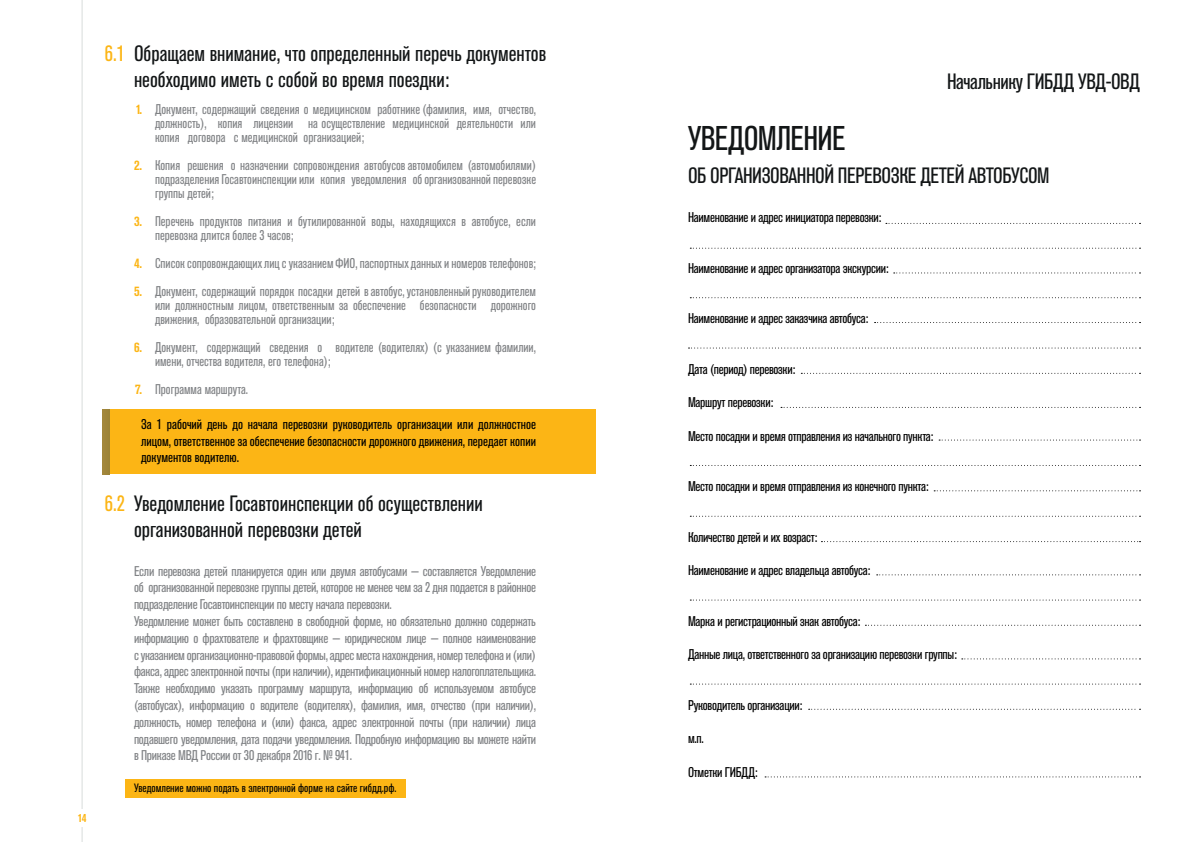
<style>
.page{position:relative;width:1191px;height:842px;background:#fff}
.page>*{position:absolute;margin:0;border:0;box-sizing:border-box;transform-origin:0 0}
.t1{font:condensed 34px "Akzidenz Grotesk Pro";letter-spacing:-.02em;color:#131617}
.t2{font:condensed 22px/26.4px "Akzidenz Grotesk Pro";color:#131617}
.t3{font:condensed 22px "Akzidenz Grotesk Pro";letter-spacing:-.02em;color:#131617}
.t4{font:condensed 14px/16.8px "Akzidenz Grotesk Pro";color:#808285;text-align:justify}
.t5{font:condensed 14px/14px "Akzidenz Grotesk Pro";color:#808285;text-align:justify;scale:.96 1}
.t6{font:condensed 14px/16.8px "Akzidenz Grotesk Pro";letter-spacing:-.02em;color:#000;text-align:justify}
.t7{font:700 condensed 14px "Akzidenz Grotesk Pro";color:#fcb515}
.t8{font:condensed 12px "Akzidenz Grotesk Pro";color:#000}
.t9{font:700 condensed 12px "Akzidenz Grotesk Pro";color:#fcb515}
.s1{color:#fcb515}
</style>
<div class="page">
<hr style="left:82px;top:0;width:1px;height:842px;background:#d8dcdb">
<div style="left:69px;top:809px;width:27px;height:18px;background:#fff"></div>
<div style="left:125px;top:779px;width:280px;height:19px;background:#fcb515"></div>
<div style="left:110px;top:409px;width:485px;height:65px;background:#fcb515"></div>
<div style="left:103px;top:409px;width:7px;height:65px;background:#9f8439"></div>
<svg style="left:886px;top:223px;width:254px;height:1px"></svg>
<svg style="left:690px;top:248px;width:450px;height:1px"></svg>
<svg style="left:690px;top:297px;width:450px;height:1px"></svg>
<svg style="left:939px;top:440px;width:201px;height:1px"></svg>
<svg style="left:690px;top:465px;width:450px;height:1px"></svg>
<svg style="left:821px;top:541px;width:319px;height:1px"></svg>
<svg style="left:893px;top:272px;width:247px;height:1px"></svg>
<svg style="left:874px;top:322px;width:266px;height:1px"></svg>
<svg style="left:688px;top:347px;width:452px;height:1px"></svg>
<svg style="left:801px;top:373px;width:339px;height:1px"></svg>
<svg style="left:781px;top:407px;width:359px;height:1px"></svg>
<svg style="left:934px;top:490px;width:206px;height:1px"></svg>
<svg style="left:690px;top:516px;width:450px;height:1px"></svg>
<svg style="left:876px;top:574px;width:264px;height:1px"></svg>
<svg style="left:690px;top:599px;width:450px;height:1px"></svg>
<svg style="left:865px;top:625px;width:275px;height:1px"></svg>
<svg style="left:690px;top:684px;width:450px;height:1px"></svg>
<svg style="left:961px;top:658px;width:179px;height:1px"></svg>
<svg style="left:808px;top:709px;width:332px;height:1px"></svg>
<svg style="left:765px;top:776px;width:375px;height:1px"></svg>
<p class="t9" style="left:78px;top:810px;width:10px">14</p>
<p class="t2" style="left:134px;top:39px;width:413px;text-indent:-29px"><span class="s1">6.1</span> Обращаем внимание, что определенный перечь документов необходимо иметь с собой во время поездки:</p>
<p class="t7" style="left:136px;top:100px;width:8px">1.</p>
<p class="t7" style="left:134px;top:156px;width:9px">2.</p>
<p class="t7" style="left:134px;top:212px;width:9px">3.</p>
<p class="t7" style="left:134px;top:254px;width:9px">4.</p>
<p class="t7" style="left:134px;top:282px;width:9px">5.</p>
<p class="t7" style="left:134px;top:338px;width:9px">6.</p>
<p class="t7" style="left:135px;top:380px;width:9px">7.</p>
<p class="t5" style="left:155px;top:102px;width:398px">Документ, содержащий сведения о медицинском работнике (фамилия, имя, отчество, должность), копия лицензии на осуществление медицинской деятельности или копия договора с медицинской организацией;</p>
<p class="t5" style="left:155px;top:158px;width:398px">Копия решения о назначении сопровождения автобусов автомобилем (автомобилями) подразделения Госавтоинспекции или копия уведомления об организованной перевозке группы детей;</p>
<p class="t5" style="left:155px;top:214px;width:398px">Перечень продуктов питания и бутилированной воды, находящихся в автобусе, если перевозка длится более 3 часов;</p>
<p class="t5" style="left:155px;top:256px;width:398px">Список сопровождающих лиц с указанием ФИО, паспортных данных и номеров телефонов;</p>
<p class="t5" style="left:155px;top:284px;width:398px">Документ, содержащий порядок посадки детей в автобус, установленный руководителем или должностным лицом, ответственным за обеспечение безопасности дорожного движения, образовательной организации;</p>
<p class="t5" style="left:155px;top:340px;width:398px">Документ, содержащий сведения о водителе (водителях) (с указанием фамилии, имени, отчества водителя, его телефона);</p>
<p class="t5" style="left:155px;top:382px;width:98px">Программа маршрута.</p>
<p class="t6" style="left:141px;top:415px;width:396px">За 1 рабочий день до начала перевозки руководитель организации или должностное лицом, ответственное за обеспечение безопасности дорожного движения, передает копии документов водителю.</p>
<p class="t2" style="left:105px;top:489px;width:379px"><span class="s1">6.2</span> Уведомление Госавтоинспекции об осуществлении</p>
<p class="t2" style="left:134px;top:515px;width:229px">организованной перевозки детей</p>
<p class="t4" style="left:134px;top:562px;width:403px">Если перевозка детей планируется один или двумя автобусами — составляется Уведомление об организованной перевозке группы детей, которое не менее чем за 2 дня подается в районное подразделение Госавтоинспекции по месту начала перевозки.</p>
<p class="t4" style="left:134px;top:612px;width:403px">Уведомление может быть составлено в свободной форме, но обязательно должно содержать информацию о фрахтователе и фрахтовщике — юридическом лице — полное наименование с указанием организационно-правовой формы, адрес места нахождения, номер телефона и (или) факса, адрес электронной почты (при наличии), идентификационный номер налогоплательщика.<br>Также необходимо указать программу маршрута, информацию об используемом автобусе (автобусах), информацию о водителе (водителях), фамилия, имя, отчество (при наличии), должность, номер телефона и (или) факса, адрес электронной почты (при наличии) лица подавшего уведомления, дата подачи уведомления. Подробную информацию вы можете найти в Приказе МВД России от 30 декабря 2016 г. № 941.</p>
<p class="t8" style="left:134px;top:780px;width:264px">Уведомление можно подать в электронной форме на сайте гибдд.рф.</p>
<p class="t3" style="left:947px;top:67px;width:194px">Начальнику ГИБДД УВД-ОВД</p>
<p class="t1" style="left:688px;top:116px;width:159px">УВЕДОМЛЕНИЕ</p>
<p class="t3" style="left:688px;top:161px;width:363px">ОБ ОРГАНИЗОВАННОЙ ПЕРЕВОЗКЕ ДЕТЕЙ АВТОБУСОМ</p>
<p class="t6" style="left:688px;top:209px;width:195px">Наименование и адрес инициатора перевозки:</p>
<p class="t6" style="left:688px;top:259px;width:202px">Наименование и адрес организатора экскурсии:</p>
<p class="t6" style="left:688px;top:309px;width:182px">Наименование и адрес заказчика автобуса:</p>
<p class="t6" style="left:688px;top:360px;width:109px">Дата (период) перевозки:</p>
<p class="t6" style="left:688px;top:393px;width:87px">Маршрут перевозки:</p>
<p class="t6" style="left:688px;top:427px;width:247px">Место посадки и время отправления из начального пункта:</p>
<p class="t6" style="left:688px;top:477px;width:242px">Место посадки и время отправления из конечного пункта:</p>
<p class="t6" style="left:688px;top:528px;width:131px">Количество детей и их возраст:</p>
<p class="t6" style="left:688px;top:561px;width:184px">Наименование и адрес владельца автобуса:</p>
<p class="t6" style="left:688px;top:612px;width:174px">Марка и регистрационный знак автобуса:</p>
<p class="t6" style="left:688px;top:645px;width:270px">Данные лица, ответственного за организацию перевозки группы:</p>
<p class="t6" style="left:688px;top:696px;width:116px">Руководитель организации:</p>
<p class="t6" style="left:688px;top:729px;width:17px">м.п.</p>
<p class="t6" style="left:688px;top:763px;width:71px">Отметки ГИБДД:</p>
</div>
